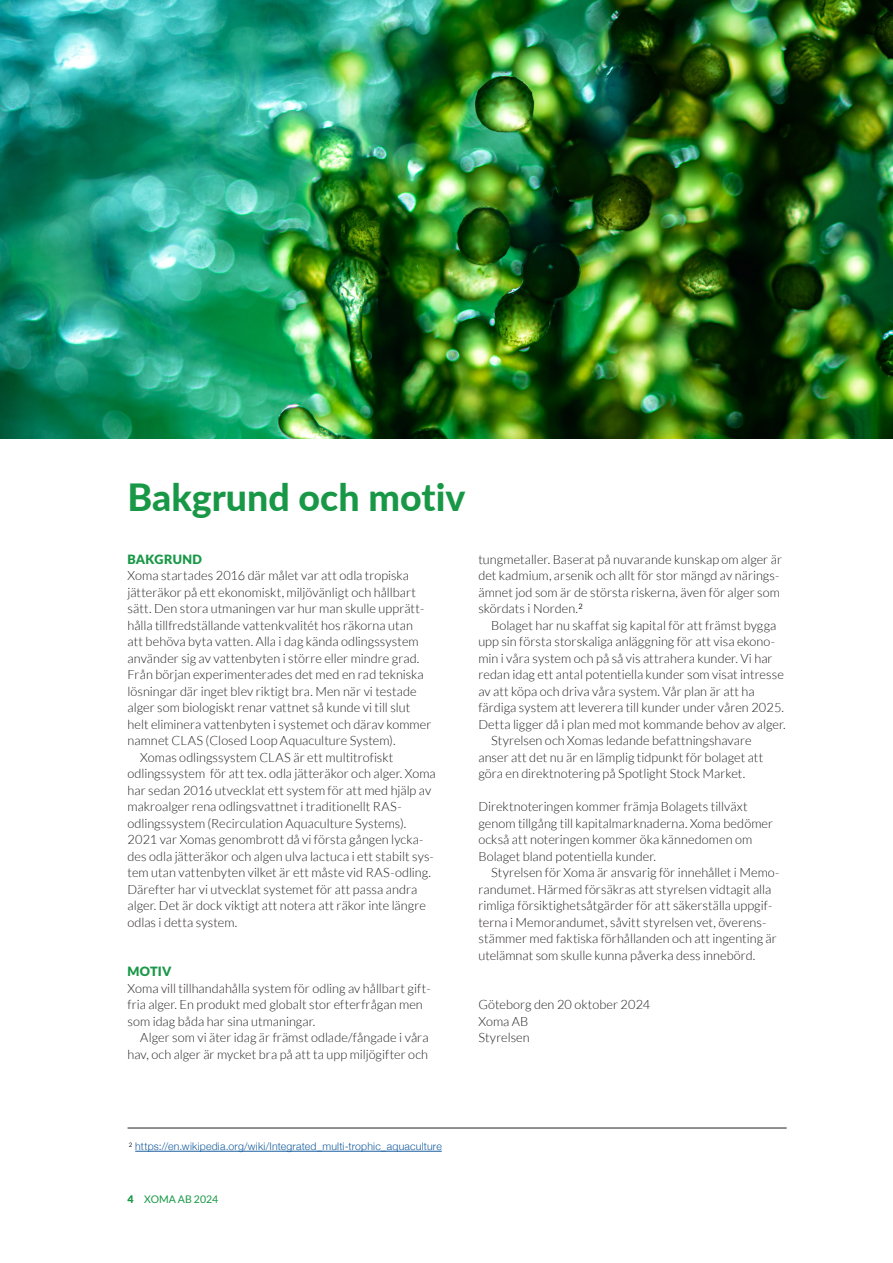
<style>
.page{position:relative;width:893px;height:1263px;background:#fff}
.page>*{position:absolute;margin:0;border:0;box-sizing:border-box;transform-origin:0 0}
.Rubbe_25_27{font:800 37.5px "Lato";color:#189846}
.BT_8_5_11_-_indrag{font:300 12.75px/16.5px "Lato";letter-spacing:.005em;color:#231f20}
.BT_8_5_11{font:300 12.75px/16.5px "Lato";color:#231f20}
.Mellis_bd_8_5{font:900 12.75px "Lato";letter-spacing:.01em;color:#189846}
.Nötter_helvetica{font:300 10.5px "Helvetica Neue";letter-spacing:.02em;color:#175d9e}
.t1{font:10.5px "Lato";color:#189846}
.s1{font-weight:900}
</style>
<div class="page">
<img style="left:0;top:0;width:893px;height:438px">
<hr style="left:128px;top:1128px;width:659px;height:1px;background:#231f20">
<hr style="left:135px;top:1151px;width:307px;height:1px;background:#175d9e">
<p class="Rubbe_25_27" style="left:128px;top:470px;width:339px">Bakgrund och motiv</p>
<p class="Mellis_bd_8_5" style="left:128px;top:552px;width:76px">BAKGRUND</p>
<p class="BT_8_5_11" style="left:128px;top:568px;width:305px">Xoma startades 2016 där målet var att odla tropiska jätteräkor på ett ekonomiskt, miljövänligt och hållbart sätt. Den stora utmaningen var hur man skulle upprätt&shy;hålla tillfredställande vattenkvalitét hos räkorna utan att behöva byta vatten. Alla i dag kända odlingssystem använder sig av vattenbyten i större eller mindre grad.<br>Från början experimenterades det med en rad tekniska lösningar där inget blev riktigt bra. Men när vi testade alger som biologiskt renar vattnet så kunde vi till slut helt eliminera vattenbyten i systemet och därav kommer namnet CLAS (Closed Loop Aquaculture System).</p>
<p class="BT_8_5_11_-_indrag" style="left:128px;top:749px;width:310px;text-indent:13px">Xomas odlingssystem CLAS är ett multitrofiskt odlingssystem för att tex. odla jätteräkor och alger. Xoma har sedan 2016 utvecklat ett system för att med hjälp av makroalger rena odlingsvattnet i traditionellt RAS&shy;odlingssystem (Recirculation Aquaculture Systems).<br>2021 var Xomas genombrott då vi första gången lycka&shy;des odla jätteräkor och algen ulva lactuca i ett stabilt sys&shy;tem utan vattenbyten vilket är ett måste vid RAS-odling.<br>Därefter har vi utvecklat systemet för att passa andra alger. Det är dock viktigt att notera att räkor inte längre odlas i detta system.</p>
<p class="Mellis_bd_8_5" style="left:128px;top:964px;width:45px">MOTIV</p>
<p class="BT_8_5_11" style="left:128px;top:980px;width:305px">Xoma vill tillhandahålla system för odling av hållbart gift&shy;fria alger. En produkt med globalt stor efterfrågan men som idag båda har sina utmaningar.</p>
<p class="BT_8_5_11_-_indrag" style="left:128px;top:1030px;width:302px;text-align:right">Alger som vi äter idag är främst odlade/fångade i våra hav, och alger är mycket bra på att ta upp miljögifter och</p>
<p class="BT_8_5_11_-_indrag" style="left:478px;top:551px;width:305px">tungmetaller. Baserat på nuvarande kunskap om alger är det kadmium, arsenik och allt för stor mängd av närings&shy;ämnet jod som är de största riskerna, även för alger som skördats i Norden.<sup>2</sup></p>
<p class="BT_8_5_11_-_indrag" style="left:478px;top:617px;width:309px;text-indent:13px">Bolaget har nu skaffat sig kapital för att främst bygga upp sin första storskaliga anläggning för att visa ekono&shy;min i våra system och på så vis attrahera kunder. Vi har redan idag ett antal potentiella kunder som visat intresse av att köpa och driva våra system. Vår plan är att ha färdiga system att leverera till kunder under våren 2025.<br>Detta ligger då i plan med mot kommande behov av alger.</p>
<p class="BT_8_5_11_-_indrag" style="left:478px;top:733px;width:286px;text-indent:13px">Styrelsen och Xomas ledande befattningshavare anser att det nu är en lämplig tidpunkt för bolaget att göra en direktnotering på Spotlight Stock Market.</p>
<p class="BT_8_5_11" style="left:478px;top:799px;width:296px">Direktnoteringen kommer främja Bolagets tillväxt genom tillgång till kapitalmarknaderna. Xoma bedömer också att noteringen kommer öka kännedomen om Bolaget bland potentiella kunder.</p>
<p class="BT_8_5_11_-_indrag" style="left:478px;top:865px;width:303px;text-indent:13px">Styrelsen för Xoma är ansvarig för innehållet i Memo&shy;randumet. Härmed försäkras att styrelsen vidtagit alla rimliga försiktighetsåtgärder för att säkerställa uppgif&shy;terna i Memorandumet, såvitt styrelsen vet, överens&shy;stämmer med faktiska förhållanden och att ingenting är utelämnat som skulle kunna påverka dess innebörd.</p>
<p class="BT_8_5_11" style="left:478px;top:997px;width:173px">Göteborg den 20 oktober 2024</p>
<p class="BT_8_5_11" style="left:478px;top:1013px;width:52px">Xoma AB</p>
<p class="BT_8_5_11" style="left:478px;top:1030px;width:53px">Styrelsen</p>
<p class="Nötter_helvetica" style="left:129px;top:1138px;width:315px"><sup>2</sup> https://en.wikipedia.org/wiki/Integrated_multi-trophic_aquaculture</p>
<p class="t1" style="left:128px;top:1194px;width:92px"><span class="s1">4</span> XOMA AB 2024</p>
</div>
